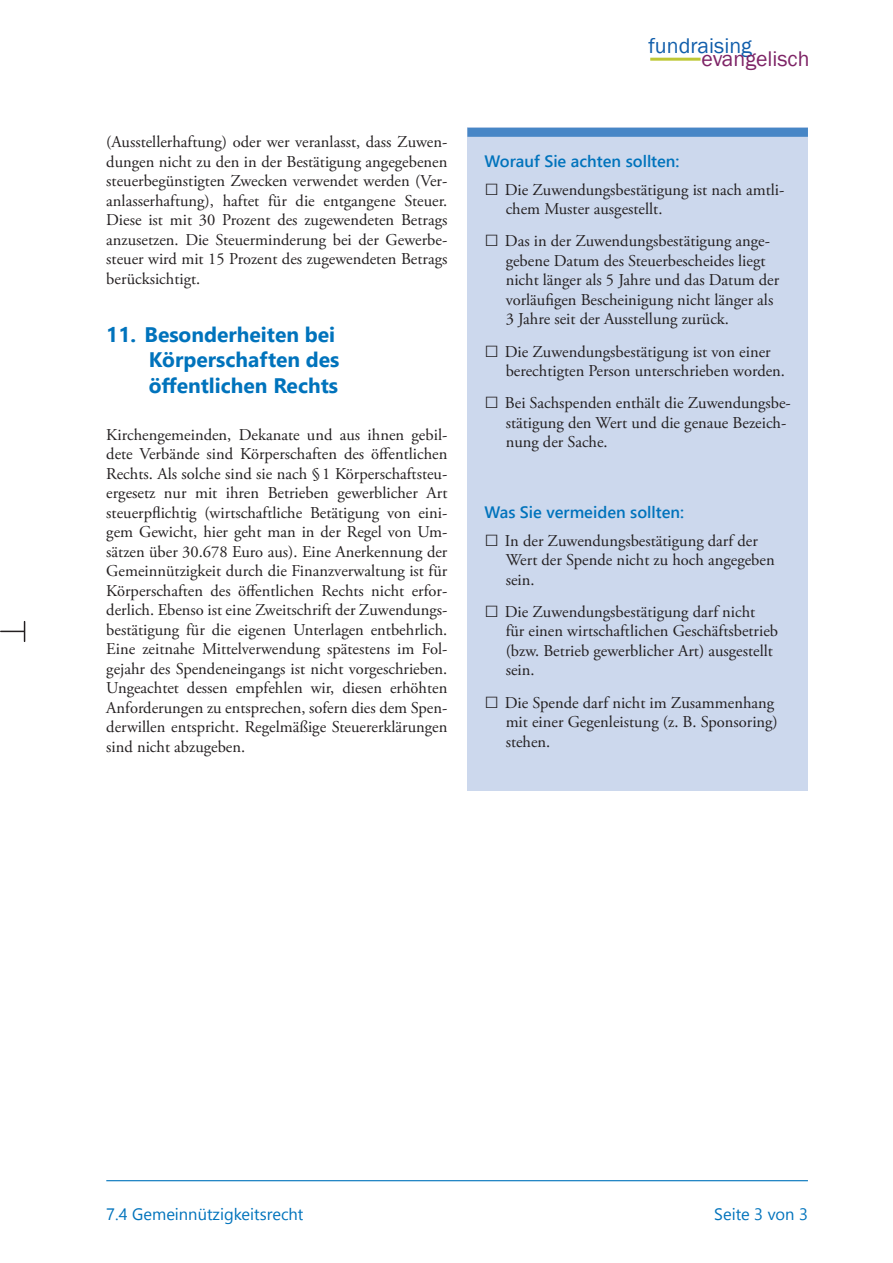
<style>
.page{position:relative;width:893px;height:1263px;background:#fff}
.page>*{position:absolute;margin:0;border:0;box-sizing:border-box;transform-origin:0 0}
.t1{font:21.9px "Franklin Gothic";color:#115eab}
.t2{font:21.9px "Franklin Gothic";color:#7e2466}
.t3{font:700 21px/25.2px "Segoe UI";color:#0073bc}
.t4{font:16.5px/19.5px "Adobe Garamond Pro";color:#231f20}
.t5{font:600 16.5px "Segoe UI";color:#0073bc}
.t6{font:16.5px "Segoe UI";color:#0073bc}
.s1{font-family:"Segoe UI";font-style:italic;font-size:24px}
.s2{font-size:24px}
</style>
<div class="page">
<hr style="left:650px;top:58px;width:51px;height:3px;background:#bec735">
<hr style="left:106px;top:1180px;width:702px;height:1px;background:#0073bc">
<svg style="left:1px;top:622px;width:24px;height:19px"></svg>
<div style="left:467px;top:128px;width:341px;height:663px;background:#ccd8ed"></div>
<div style="left:467px;top:128px;width:341px;height:9px;background:#4786c6"></div>
<p class="t4" style="left:106px;top:133px;width:343px;text-align:justify">(Ausstellerhaftung) oder wer veranlasst, dass Zuwen&shy;dungen nicht zu den in der Bestätigung angegebenen steuerbegünstigten Zwecken verwendet werden (Ver&shy;anlasserhaftung), haftet für die entgangene Steuer.<br>Diese ist mit 30 Prozent des zugewendeten Betrags anzusetzen. Die Steuerminderung bei der Gewerbe&shy;steuer wird mit 15 Prozent des zugewendeten Betrags berücksichtigt.</p>
<p class="t3" style="left:149px;top:321px;width:192px;text-indent:-43px">11. Besonderheiten bei<br>Körperschaften des öffentlichen Rechts</p>
<p class="t4" style="left:106px;top:425px;width:343px;text-align:justify">Kirchengemeinden, Dekanate und aus ihnen gebil&shy;dete Verbände sind Körperschaften des öffentlichen Rechts. Als solche sind sie nach § 1 Körperschaftsteu&shy;ergesetz nur mit ihren Betrieben gewerblicher Art steuerpflichtig (wirtschaftliche Betätigung von eini&shy;gem Gewicht, hier geht man in der Regel von Um&shy;sätzen über 30.678 Euro aus). Eine Anerkennung der Gemeinnützigkeit durch die Finanzverwaltung ist für Körperschaften des öffentlichen Rechts nicht erfor&shy;derlich. Ebenso ist eine Zweitschrift der Zuwendungs&shy;bestätigung für die eigenen Unterlagen entbehrlich.<br>Eine zeitnahe Mittelverwendung spätestens im Fol&shy;gejahr des Spendeneingangs ist nicht vorgeschrieben.<br>Ungeachtet dessen empfehlen wir, diesen erhöhten Anforderungen zu entsprechen, sofern dies dem Spen&shy;derwillen entspricht. Regelmäßige Steuererklärungen sind nicht abzugeben.</p>
<h1 class="t1" style="left:648px;top:32px;width:105px">fundraising</h1>
<h1 class="t2" style="left:701px;top:45px;width:110px">evangelisch</h1>
<p class="t5" style="left:484px;top:148px;width:197px">Worauf Sie achten sollten:</p>
<p class="t4" style="left:506px;top:180px;width:280px;text-indent:-21px"><span class="s1">□</span><span class="s2">□</span> Die Zuwendungsbestätigung ist nach amtli&shy;chem Muster ausgestellt.</p>
<p class="t4" style="left:506px;top:232px;width:275px;text-indent:-21px"><span class="s1">□</span><span class="s2">□</span> Das in der Zuwendungsbestätigung ange&shy;gebene Datum des Steuerbescheides liegt nicht länger als 5 Jahre und das Datum der vorläufigen Bescheinigung nicht länger als 3 Jahre seit der Ausstellung zurück.</p>
<p class="t4" style="left:506px;top:342px;width:281px;text-indent:-21px"><span class="s1">□</span><span class="s2">□</span> Die Zuwendungsbestätigung ist von einer berechtigten Person unterschrieben worden.</p>
<p class="t4" style="left:506px;top:394px;width:287px;text-indent:-21px"><span class="s1">□</span><span class="s2">□</span> Bei Sachspenden enthält die Zuwendungsbe&shy;stätigung den Wert und die genaue Bezeich&shy;nung der Sache.</p>
<p class="t5" style="left:484px;top:499px;width:201px">Was Sie vermeiden sollten:</p>
<p class="t4" style="left:506px;top:531px;width:270px;text-indent:-21px"><span class="s1">□</span><span class="s2">□</span> In der Zuwendungsbestätigung darf der<br>Wert der Spende nicht zu hoch angegeben sein.</p>
<p class="t4" style="left:506px;top:602px;width:274px;text-indent:-21px"><span class="s1">□</span><span class="s2">□</span> Die Zuwendungsbestätigung darf nicht für einen wirtschaftlichen Geschäftsbetrieb (bzw. Betrieb gewerblicher Art) ausgestellt sein.</p>
<p class="t4" style="left:506px;top:693px;width:274px;text-indent:-21px"><span class="s1">□</span><span class="s2">□</span> Die Spende darf nicht im Zusammenhang mit einer Gegenleistung (z. B. Sponsoring) stehen.</p>
<p class="t6" style="left:106px;top:1201px;width:199px">7.4 Gemeinnützigkeitsrecht</p>
<p class="t6" style="left:714px;top:1201px;width:95px">Seite 3 von 3</p>
</div>
